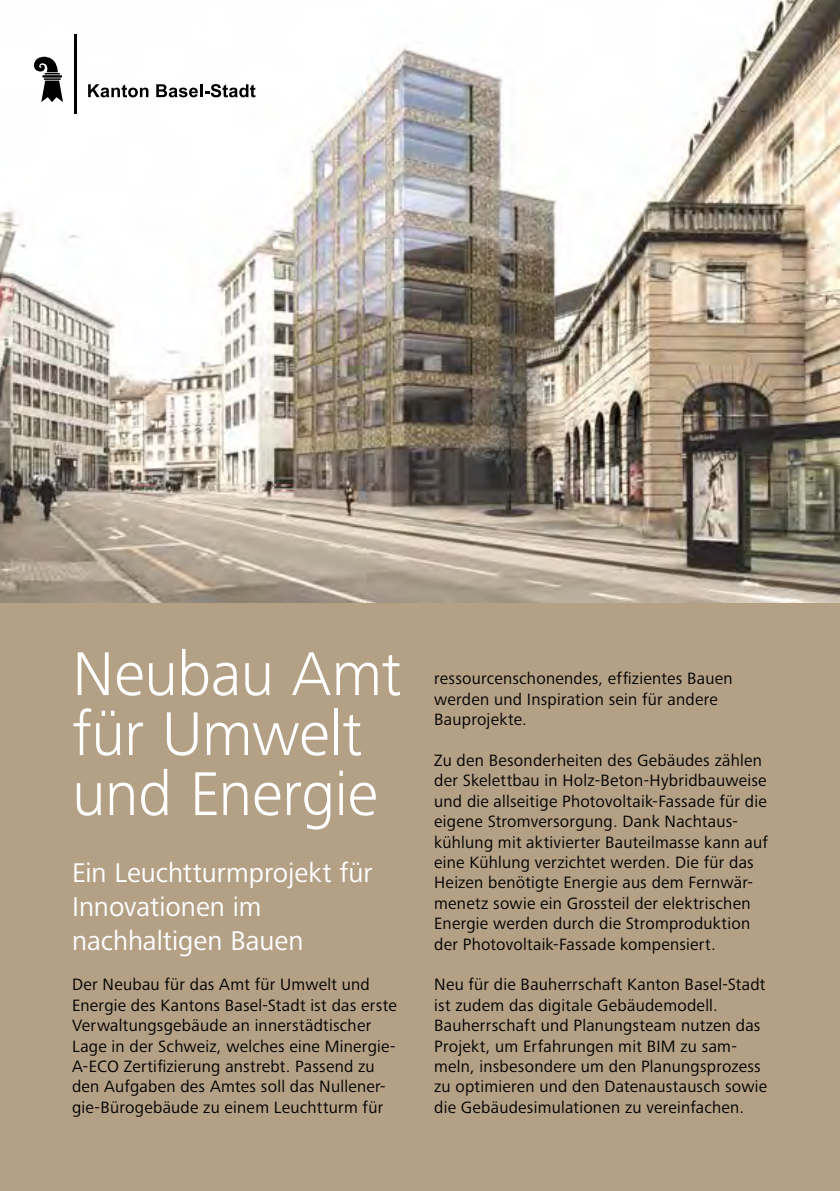
<style>
.page{position:relative;width:840px;height:1191px;background:#fff}
.page>*{position:absolute;margin:0;border:0;box-sizing:border-box;transform-origin:0 0}
.t1{font:300 64px/60px "Frutiger Next Pro";letter-spacing:-.01em;color:#fff}
.t2{font:28px/33.6px "Frutiger Next Pro";color:#fff}
.t3{font:17px/20.4px "Frutiger Next Pro";letter-spacing:.015em;color:#000}
</style>
<div class="page">
<div style="left:0;top:558px;width:839px;height:633px;background:#b4a085"></div>
<img style="left:0;top:0;width:839px;height:602px">
<svg style="left:88px;top:84px;width:60px;height:13px"></svg>
<svg style="left:156px;top:84px;width:99px;height:13px"></svg>
<svg style="left:34px;top:56px;width:29px;height:46px"></svg>
<hr style="left:74px;top:34px;width:3px;height:79px;background:#000">
<h1 class="t1" style="left:72px;top:643px;width:331px">Neubau Amt für Umwelt und Energie</h1>
<h2 class="t2" style="left:72px;top:856px;width:302px">Ein Leuchtturmprojekt für<br>Innovationen im nachhaltigen Bauen</h2>
<p class="t3" style="left:72px;top:974px;width:326px">Der Neubau für das Amt für Umwelt und Energie des Kantons Basel-Stadt ist das erste Verwaltungsgebäude an innerstädtischer Lage in der Schweiz, welches eine Minergie-A-ECO Zertifizierung anstrebt. Passend zu den Aufgaben des Amtes soll das Nullener&shy;gie-Bürogebäude zu einem Leuchtturm für</p>
<p class="t3" style="left:434px;top:668px;width:300px">ressourcenschonendes, effizientes Bauen werden und Inspiration sein für andere<br>Bauprojekte.</p>
<p class="t3" style="left:434px;top:750px;width:335px">Zu den Besonderheiten des Gebäudes zählen der Skelettbau in Holz-Beton-Hybridbauweise und die allseitige Photovoltaik-Fassade für die eigene Stromversorgung. Dank Nachtaus&shy;kühlung mit aktivierter Bauteilmasse kann auf eine Kühlung verzichtet werden. Die für das Heizen benötigte Energie aus dem Fernwär&shy;menetz sowie ein Grossteil der elektrischen Energie werden durch die Stromproduktion der Photovoltaik-Fassade kompensiert.</p>
<p class="t3" style="left:434px;top:974px;width:334px">Neu für die Bauherrschaft Kanton Basel-Stadt ist zudem das digitale Gebäudemodell.<br>Bauherrschaft und Planungsteam nutzen das Projekt, um Erfahrungen mit BIM zu sam&shy;meln, insbesondere um den Planungsprozess zu optimieren und den Datenaustausch sowie die Gebäudesimulationen zu vereinfachen.</p>
</div>
